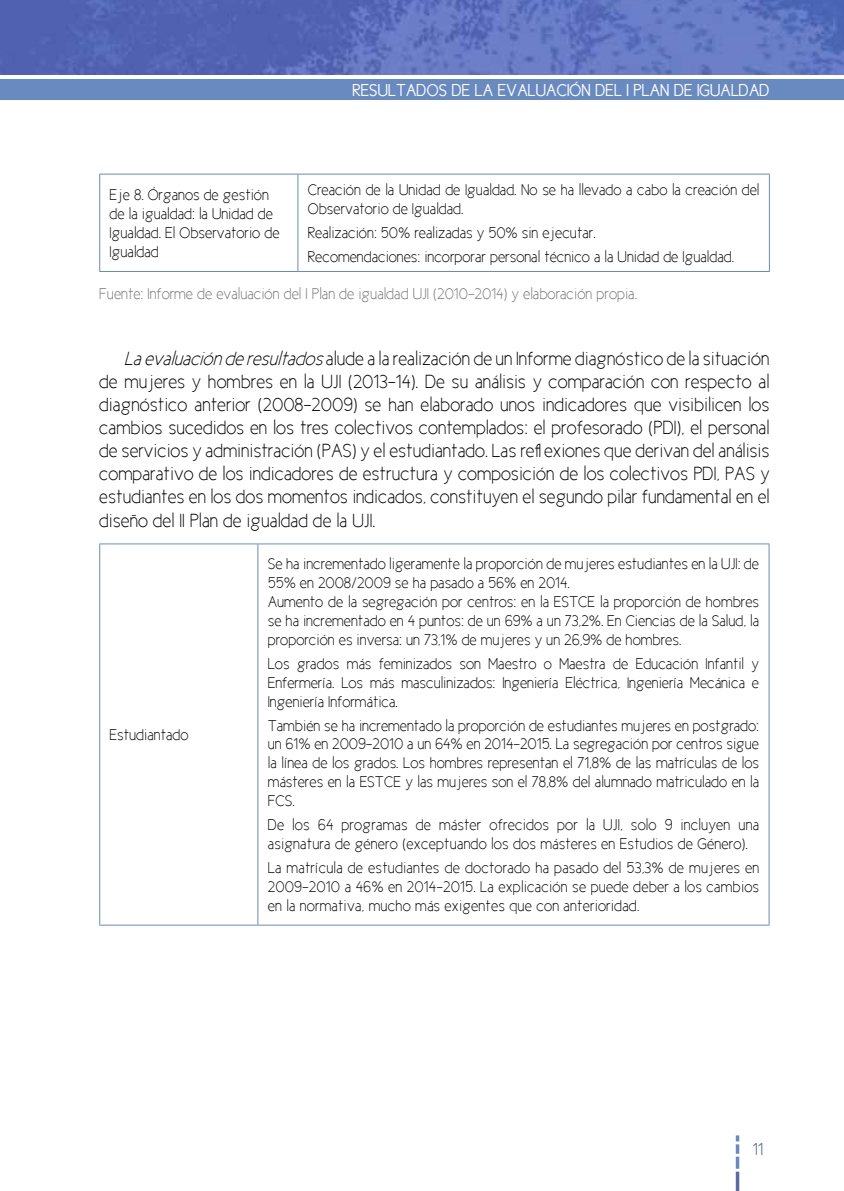
<style>
.page{position:relative;width:844px;height:1191px;background:#fff}
.page>*{position:absolute;margin:0;border:0;box-sizing:border-box;transform-origin:0 0}
.t1{font:19.25px/23.1px "New Cicle Fina";color:#000;text-align:justify}
.t2{font:17.5px "New Cicle Gordita";color:#fff}
.t3{font:17.5px "New Cicle Semi";color:#5a69aa}
.t4{font:15.75px/18.9px "New Cicle Fina";color:#000}
.t5{font:15.75px "New Cicle Fina";color:#707172}
.s1{font-style:italic}
</style>
<div class="page">
<div style="left:0;top:80px;width:843px;height:20px;background:#698ac1"></div>
<svg style="left:735px;top:1135px;width:4px;height:18px"></svg>
<svg style="left:735px;top:1156px;width:4px;height:12px"></svg>
<svg style="left:735px;top:1171px;width:4px;height:20px"></svg>
<img style="left:1px;top:0;width:842px;height:74px">
<hr style="left:0;top:0;width:1px;height:74px;background:#5a69aa">
<hr style="left:99px;top:174px;width:199px;height:1px;background:#698ac1">
<hr style="left:99px;top:174px;width:1px;height:97px;background:#698ac1">
<hr style="left:298px;top:174px;width:471px;height:1px;background:#698ac1">
<hr style="left:297px;top:174px;width:1px;height:97px;background:#698ac1">
<hr style="left:768px;top:174px;width:1px;height:97px;background:#698ac1">
<hr style="left:99px;top:271px;width:199px;height:1px;background:#698ac1">
<hr style="left:298px;top:271px;width:471px;height:1px;background:#698ac1">
<svg style="left:100px;top:544px;width:668px;height:380px"></svg>
<hr style="left:99px;top:543px;width:159px;height:1px;background:#698ac1">
<hr style="left:99px;top:544px;width:1px;height:380px;background:#698ac1">
<hr style="left:258px;top:543px;width:511px;height:1px;background:#698ac1">
<hr style="left:257px;top:544px;width:1px;height:380px;background:#698ac1">
<hr style="left:768px;top:544px;width:1px;height:380px;background:#698ac1">
<hr style="left:99px;top:924px;width:159px;height:1px;background:#698ac1">
<hr style="left:258px;top:924px;width:511px;height:1px;background:#698ac1">
<p class="t2" style="left:352px;top:81px;width:418px">RESULTADOS DE LA EVALUACIÓN DEL I PLAN DE IGUALDAD</p>
<p class="t4" style="left:110px;top:185px;width:171px">Eje 8. Órganos de gestión de la igualdad: la Unidad de<br>Igualdad. El Observatorio de<br>Igualdad</p>
<p class="t4" style="left:308px;top:180px;width:453px">Creación de la Unidad de Igualdad. No se ha llevado a cabo la creación del<br>Observatorio de Igualdad.</p>
<p class="t4" style="left:308px;top:220px;width:427px;line-height:23.8px">Realización: 50% realizadas y 50% sin ejecutar.<br>Recomendaciones: incorporar personal técnico a la Unidad de Igualdad.</p>
<p class="t5" style="left:99px;top:285px;width:539px">Fuente: Informe de evaluación del I Plan de igualdad UJI (2010-2014) y elaboración propia.</p>
<p class="t1" style="left:99px;top:347px;width:671px;text-indent:25px"><span class="s1">La evaluación de resultados</span> alude a la realización de un Informe diagnóstico de la situación de mujeres y hombres en la UJI (2013-14). De su análisis y comparación con respecto al diagnóstico anterior (2008-2009) se han elaborado unos indicadores que visibilicen los cambios sucedidos en los tres colectivos contemplados: el profesorado (PDI), el personal de servicios y administración (PAS) y el estudiantado. Las reflexiones que derivan del análisis comparativo de los indicadores de estructura y composición de los colectivos PDI, PAS y estudiantes en los dos momentos indicados, constituyen el segundo pilar fundamental en el diseño del II Plan de igualdad de la UJI.</p>
<p class="t4" style="left:110px;top:725px;width:80px">Estudiantado</p>
<p class="t4" style="left:268px;top:554px;width:492px">Se ha incrementado ligeramente la proporción de mujeres estudiantes en la UJI: de 55% en 2008/2009 se ha pasado a 56% en 2014.<br>Aumento de la segregación por centros: en la ESTCE la proporción de hombres se ha incrementado en 4 puntos: de un 69% a un 73,2%. En Ciencias de la Salud, la proporción es inversa: un 73,1% de mujeres y un 26,9% de hombres.</p>
<p class="t4" style="left:268px;top:654px;width:492px;text-align:justify">Los grados más feminizados son Maestro o Maestra de Educación Infantil y Enfermería. Los más masculinizados: Ingeniería Eléctrica, Ingeniería Mecánica e Ingeniería Informática.</p>
<p class="t4" style="left:268px;top:716px;width:492px;text-align:justify">También se ha incrementado la proporción de estudiantes mujeres en postgrado: un 61% en 2009-2010 a un 64% en 2014-2015. La segregación por centros sigue la línea de los grados. Los hombres representan el 71,8% de las matrículas de los másteres en la ESTCE y las mujeres son el 78,8% del alumnado matriculado en la FCS.</p>
<p class="t4" style="left:268px;top:815px;width:492px">De los 64 programas de máster ofrecidos por la UJI, solo 9 incluyen una asignatura de género (exceptuando los dos másteres en Estudios de Género).</p>
<p class="t4" style="left:268px;top:858px;width:493px;text-align:justify">La matrícula de estudiantes de doctorado ha pasado del 53,3% de mujeres en 2009-2010 a 46% en 2014-2015. La explicación se puede deber a los cambios en la normativa, mucho más exigentes que con anterioridad.</p>
<p class="t3" style="left:752px;top:1140px;width:12px">11</p>
</div>
